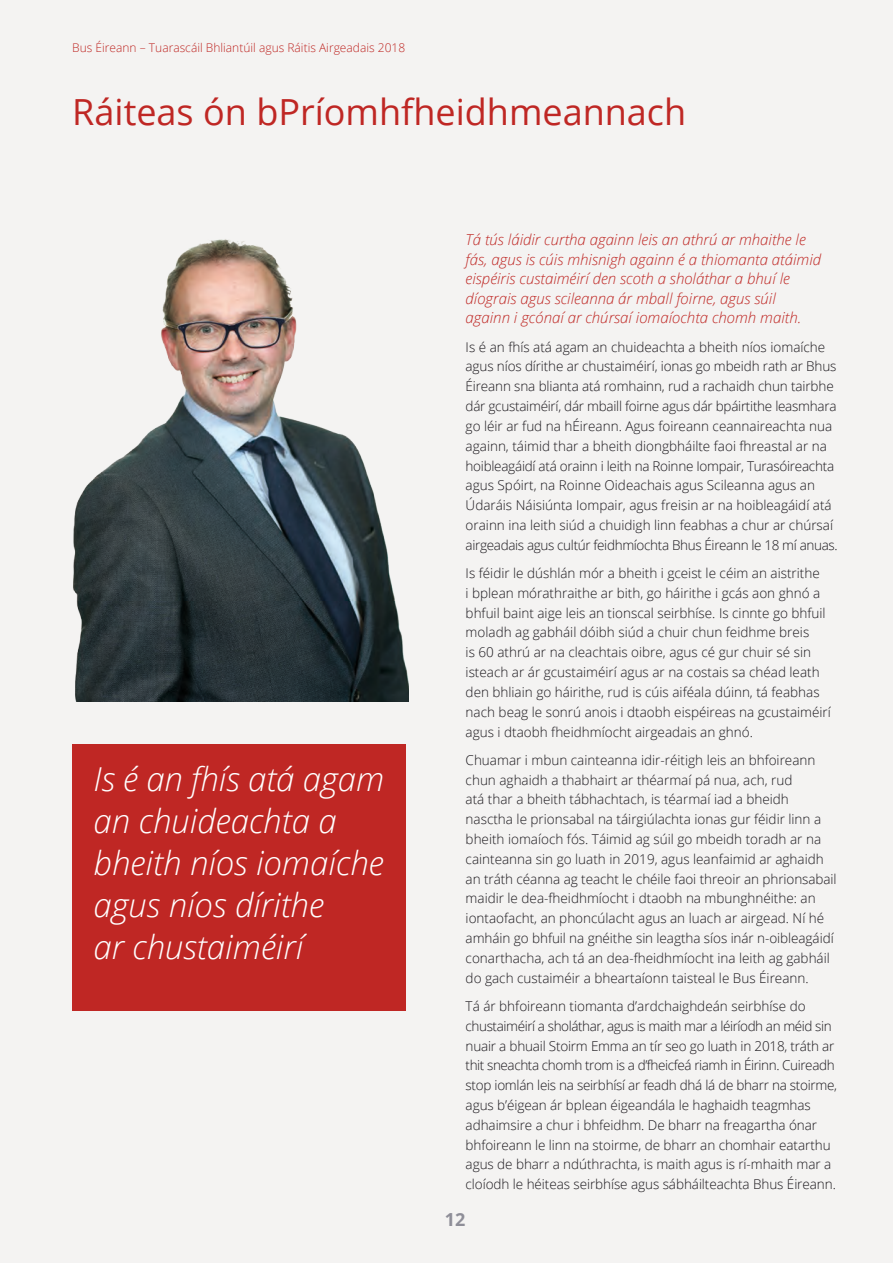
<style>
.page{position:relative;width:893px;height:1263px;background:#f4f3f2}
.page>*{position:absolute;margin:0;border:0;box-sizing:border-box;transform-origin:0 0}
.t1{font:36px "Open Sans";color:#bf2724}
.Pull_Quote_White{font:italic 300 33px/42px "Open Sans";color:#fff}
.Footer_L{font:700 18px "Open Sans";color:#8e8e98}
.New_Intro{font:italic 300 15px/19.5px "Open Sans";color:#bf2724}
.Body_0-0__2{font:300 13.5px/19.8px "Open Sans";color:#1a171c}
.t2{font:300 12px "Open Sans";color:#bf2724}
</style>
<div class="page">
<div style="left:72px;top:744px;width:333px;height:267px;background:#bf2724"></div>
<img style="left:73px;top:239px;width:335px;height:463px">
<p class="t2" style="left:72px;top:39px;width:334px">Bus Éireann – Tuarascáil Bhliantúil agus Ráitis Airgeadais 2018</p>
<h1 class="t1" style="left:72px;top:88px;width:615px">Ráiteas ón bPríomhfheidhmeannach</h1>
<p class="Pull_Quote_White" style="left:94px;top:756px;width:292px">Is é an fhís atá agam an chuideachta a bheith níos iomaíche agus níos dírithe<br>ar chustaiméirí</p>
<p class="New_Intro" style="left:466px;top:230px;width:357px">Tá tús láidir curtha againn leis an athrú ar mhaithe le fás, agus is cúis mhisnigh againn é a thiomanta atáimid eispéiris custaiméirí den scoth a sholáthar a bhuí le díograis agus scileanna ár mball foirne, agus súil againn i gcónaí ar chúrsaí iomaíochta chomh maith.</p>
<p class="Body_0-0__2" style="left:466px;top:336px;width:374px">Is é an fhís atá agam an chuideachta a bheith níos iomaíche agus níos dírithe ar chustaiméirí, ionas go mbeidh rath ar Bhus Éireann sna blianta atá romhainn, rud a rachaidh chun tairbhe dár gcustaiméirí, dár mbaill foirne agus dár bpáirtithe leasmhara go léir ar fud na hÉireann. Agus foireann ceannaireachta nua againn, táimid thar a bheith diongbháilte faoi fhreastal ar na hoibleagáidí atá orainn i leith na Roinne Iompair, Turasóireachta agus Spóirt, na Roinne Oideachais agus Scileanna agus an Údaráis Náisiúnta Iompair, agus freisin ar na hoibleagáidí atá orainn ina leith siúd a chuidigh linn feabhas a chur ar chúrsaí airgeadais agus cultúr feidhmíochta Bhus Éireann le 18 mí anuas.</p>
<p class="Body_0-0__2" style="left:466px;top:563px;width:367px">Is féidir le dúshlán mór a bheith i gceist le céim an aistrithe<br>i bplean mórathraithe ar bith, go háirithe i gcás aon ghnó a bhfuil baint aige leis an tionscal seirbhíse. Is cinnte go bhfuil moladh ag gabháil dóibh siúd a chuir chun feidhme breis<br>is 60 athrú ar na cleachtais oibre, agus cé gur chuir sé sin isteach ar ár gcustaiméirí agus ar na costais sa chéad leath den bhliain go háirithe, rud is cúis aiféala dúinn, tá feabhas nach beag le sonrú anois i dtaobh eispéireas na gcustaiméirí agus i dtaobh fheidhmíocht airgeadais an ghnó.</p>
<p class="Body_0-0__2" style="left:466px;top:750px;width:372px">Chuamar i mbun cainteanna idir-réitigh leis an bhfoireann chun aghaidh a thabhairt ar théarmaí pá nua, ach, rud<br>atá thar a bheith tábhachtach, is téarmaí iad a bheidh nasctha le prionsabal na táirgiúlachta ionas gur féidir linn a bheith iomaíoch fós. Táimid ag súil go mbeidh toradh ar na cainteanna sin go luath in 2019, agus leanfaimid ar aghaidh an tráth céanna ag teacht le chéile faoi threoir an phrionsabail maidir le dea-fheidhmíocht i dtaobh na mbunghnéithe: an iontaofacht, an phoncúlacht agus an luach ar airgead. Ní hé amháin go bhfuil na gnéithe sin leagtha síos inár n-oibleagáidí conarthacha, ach tá an dea-fheidhmíocht ina leith ag gabháil do gach custaiméir a bheartaíonn taisteal le Bus Éireann.</p>
<p class="Body_0-0__2" style="left:466px;top:996px;width:373px">Tá ár bhfoireann tiomanta d’ardchaighdeán seirbhíse do chustaiméirí a sholáthar, agus is maith mar a léiríodh an méid sin nuair a bhuail Stoirm Emma an tír seo go luath in 2018, tráth ar thit sneachta chomh trom is a d’fheicfeá riamh in Éirinn. Cuireadh stop iomlán leis na seirbhísí ar feadh dhá lá de bharr na stoirme, agus b’éigean ár bplean éigeandála le haghaidh teagmhas adhaimsire a chur i bhfeidhm. De bharr na freagartha ónar bhfoireann le linn na stoirme, de bharr an chomhair eatarthu agus de bharr a ndúthrachta, is maith agus is rí-mhaith mar a cloíodh le héiteas seirbhíse agus sábháilteachta Bhus Éireann.</p>
<p class="Footer_L" style="left:445px;top:1206px;width:22px">12</p>
</div>
